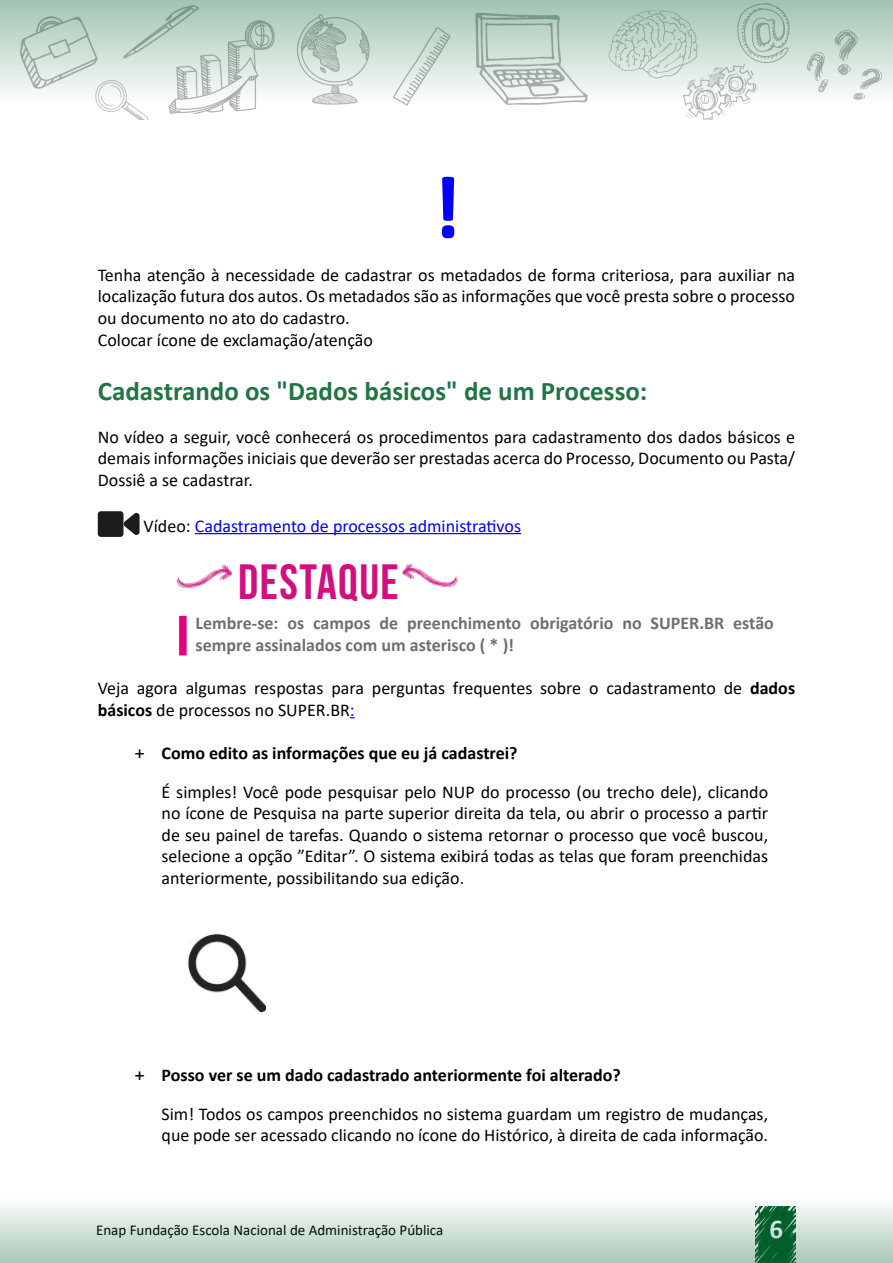
<style>
.page{position:relative;width:893px;height:1263px;background:#fff}
.page>*{position:absolute;margin:0;border:0;box-sizing:border-box;transform-origin:0 0}
.t1{font:700 90px "Calibri";color:#00f}
.t2{font:49.5px "Bebas Neue";letter-spacing:.03em;color:#d20f80}
.t3{font:700 27px "Calibri";color:#217544}
.t4{font:700 27px "Calibri";color:#fff}
.t5{font:18px/21.6px "Calibri";color:#000}
.t6{font:700 18px/21.6px "Calibri";color:#706f6f}
.t7{font:700 18px "Calibri";color:#000}
.t8{font:18px "Calibri";color:#00f}
.t9{font:15px "Calibri";color:#000}
.s1{color:#000}
.s2{font-weight:700}
.s3{color:#00f}
</style>
<div class="page">
<svg style="left:0;top:0;width:893px;height:120px"></svg>
<svg style="left:0;top:1205px;width:893px;height:58px;background:#c5dace"></svg>
<hr style="left:195px;top:533px;width:326px;height:1px;background:#00f">
<div style="left:179px;top:616px;width:8px;height:39px;background:#e6007d"></div>
<div style="left:98px;top:511px;width:25px;height:26px;background:#1c1c1c;border-radius:3px"></div>
<svg style="left:123px;top:512px;width:17px;height:24px"></svg>
<img style="left:188px;top:934px;width:78px;height:79px">
<h1 class="t1" style="left:432px;top:144px;width:31px">!</h1>
<p class="t5" style="left:98px;top:264px;width:699px">Tenha atenção à necessidade de cadastrar os metadados de forma criteriosa, para auxiliar na localização futura dos autos. Os metadados são as informações que você presta sobre o processo ou documento no ato do cadastro.<br>Colocar ícone de exclamação/atenção</p>
<h3 class="t3" style="left:98px;top:372px;width:551px">Cadastrando os "Dados básicos" de um Processo:</h3>
<p class="t5" style="left:98px;top:426px;width:699px;text-align:justify">No vídeo a seguir, você conhecerá os procedimentos para cadastramento dos dados básicos e demais informações iniciais que deverão ser prestadas acerca do Processo, Documento ou Pasta/ Dossiê a se cadastrar.</p>
<p class="t8" style="left:144px;top:513px;width:379px"><span class="s1">Vídeo:</span> Cadastramento de processos administrativos</p>
<h2 class="t2" style="left:177px;top:555px;width:223px"><sup>h,</sup> DESTAQUE</h2>
<p class="t6" style="left:196px;top:612px;width:580px">Lembre-se: os campos de preenchimento obrigatório no SUPER.BR estão sempre assinalados com um asterisco ( * )!</p>
<p class="t5" style="left:98px;top:677px;width:699px">Veja agora algumas respostas para perguntas frequentes sobre o cadastramento de <span class="s2">dados básicos</span> de processos no SUPER.BR<span class="s3">:</span></p>
<p class="t7" style="left:162px;top:740px;width:358px">Como edito as informações que eu já cadastrei?</p>
<p class="t5" style="left:162px;top:780px;width:608px;text-align:justify">É simples! Você pode pesquisar pelo NUP do processo (ou trecho dele), clicando no ícone de Pesquisa na parte superior direita da tela, ou abrir o processo a partir de seu painel de tarefas. Quando o sistema retornar o processo que você buscou, selecione a opção ”Editar”. O sistema exibirá todas as telas que foram preenchidas anteriormente, possibilitando sua edição.</p>
<p class="t7" style="left:162px;top:1062px;width:461px">Posso ver se um dado cadastrado anteriormente foi alterado?</p>
<p class="t5" style="left:162px;top:1102px;width:608px">Sim! Todos os campos preenchidos no sistema guardam um registro de mudanças, que pode ser acessado clicando no ícone do Histórico, à direita de cada informação.</p>
<p class="t9" style="left:96px;top:1220px;width:349px">Enap Fundação Escola Nacional de Administração Pública</p>
<h3 class="t4" style="left:769px;top:1210px;width:15px">6</h3>
</div>
